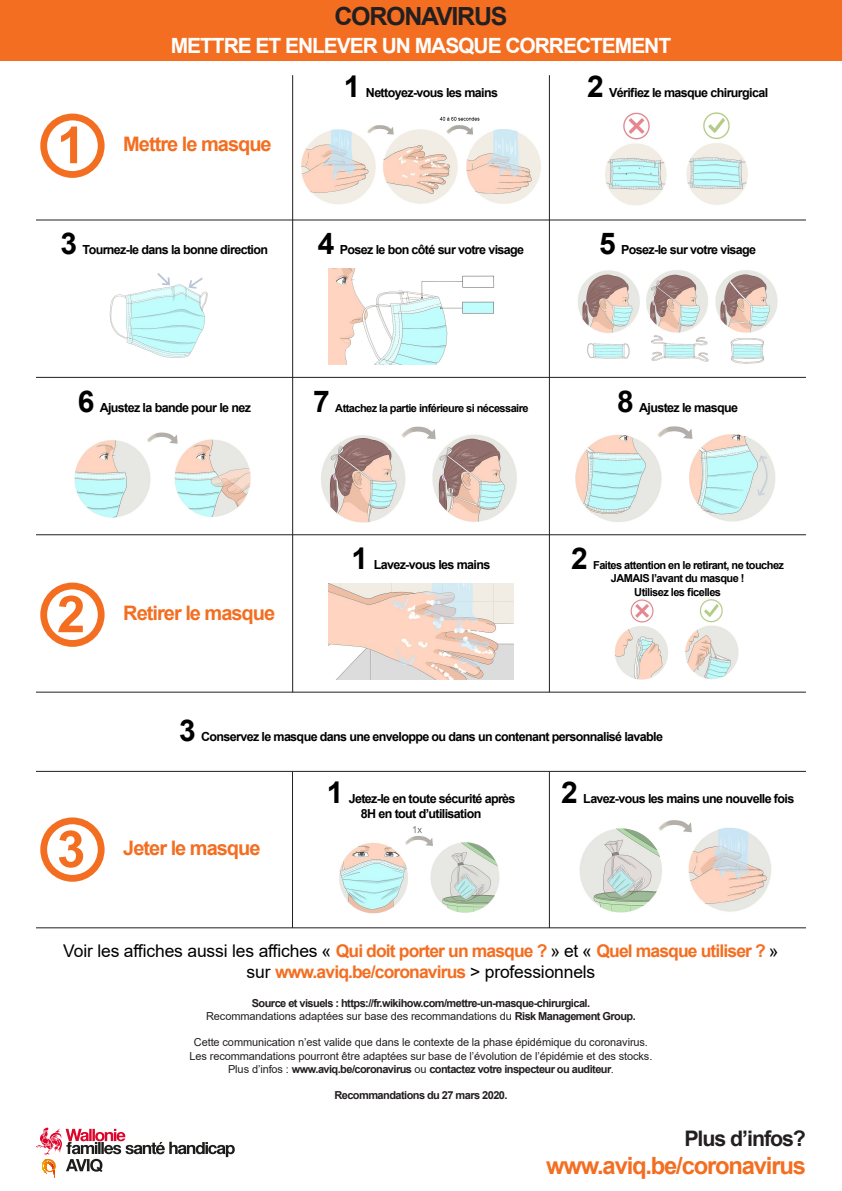
<style>
.page{position:relative;width:842px;height:1191px;background:#fff}
.page>*{position:absolute;margin:0;border:0;box-sizing:border-box;transform-origin:0 0}
.t1{font:700 51px "Arial";color:#f36e21}
.t2{font:700 30px "Arial";color:#000001}
.t3{font:700 25px "Arial";letter-spacing:-.05em;color:#231f20}
.t4{font:700 23.8px "Arial";letter-spacing:-.05em;color:#f36e21}
.t5{font:700 21.4px "Arial";letter-spacing:-.05em;color:#231f20}
.t6{font:700 21px "Arial";letter-spacing:-.05em;color:#fff}
.t7{font:700 20px "Arial";letter-spacing:-.05em;color:#f36e21}
.t8{font:700 17.5px "Arial";letter-spacing:-.05em;color:#f36e21}
.t9{font:700 12.5px/15px "Arial";letter-spacing:-.05em;color:#000001}
.t10{font:11px/13.2px "Arial";letter-spacing:-.01em;color:#231f20;text-align:center}
.t11{font:700 11px/13.2px "Arial";letter-spacing:-.05em;color:#231f20;text-align:center}
.t12{font:700 11px "Arial";letter-spacing:-.05em;color:#000001}
.s1{font-weight:400;color:#000001}
.s2{font-weight:400}
.s3{font-weight:700}
</style>
<div class="page">
<svg style="left:36px;top:1127px;width:199px;height:51px"></svg>
<div style="left:0;top:0;width:842px;height:60px;background:#f36e21"></div>
<div style="left:40px;top:582px;width:65px;height:65px;border:7px solid #f36e21;border-radius:50%"></div>
<div style="left:40px;top:114px;width:65px;height:64px;border:7px solid #f36e21;border-radius:50%"></div>
<div style="left:40px;top:817px;width:65px;height:64px;border:7px solid #f36e21;border-radius:50%"></div>
<img style="left:293px;top:111px;width:256px;height:96px">
<img style="left:328px;top:268px;width:167px;height:97px">
<img style="left:328px;top:583px;width:186px;height:96px">
<img style="left:321px;top:426px;width:196px;height:96px">
<img style="left:605px;top:112px;width:143px;height:94px">
<img style="left:578px;top:270px;width:200px;height:94px">
<img style="left:614px;top:599px;width:125px;height:80px">
<img style="left:575px;top:426px;width:200px;height:96px">
<img style="left:109px;top:273px;width:99px;height:85px">
<img style="left:74px;top:432px;width:177px;height:86px">
<img style="left:339px;top:826px;width:161px;height:88px">
<img style="left:579px;top:820px;width:193px;height:93px">
<hr style="left:292px;top:75px;width:1px;height:617px;background:#231f20">
<hr style="left:549px;top:75px;width:1px;height:617px;background:#231f20">
<hr style="left:549px;top:771px;width:1px;height:157px;background:#231f20">
<hr style="left:292px;top:771px;width:1px;height:157px;background:#231f20">
<hr style="left:36px;top:692px;width:770px;height:1px;background:#231f20">
<hr style="left:36px;top:771px;width:770px;height:1px;background:#231f20">
<hr style="left:36px;top:927px;width:770px;height:1px;background:#231f20">
<hr style="left:36px;top:534px;width:770px;height:1px;background:#231f20">
<hr style="left:36px;top:377px;width:770px;height:1px;background:#231f20">
<hr style="left:36px;top:220px;width:770px;height:1px;background:#231f20">
<p class="t3" style="left:334px;top:-1px;width:175px">CORONAVIRUS</p>
<p class="t6" style="left:171px;top:31px;width:502px">METTRE ET ENLEVER UN MASQUE CORRECTEMENT</p>
<p class="t1" style="left:57px;top:109px;width:30px">1</p>
<p class="t7" style="left:123px;top:130px;width:150px">Mettre le masque</p>
<p class="t2" style="left:61px;top:223px;width:18px">3</p>
<p class="t9" style="left:83px;top:243px;width:187px">Tournez-le dans la bonne direction</p>
<p class="t2" style="left:344px;top:65px;width:18px">1</p>
<p class="t9" style="left:366px;top:85px;width:134px">Nettoyez-vous les mains</p>
<p class="t2" style="left:318px;top:223px;width:18px">4</p>
<p class="t9" style="left:340px;top:243px;width:186px">Posez le bon côté sur votre visage</p>
<p class="t2" style="left:587px;top:65px;width:18px">2</p>
<p class="t9" style="left:609px;top:85px;width:160px">Vérifiez le masque chirurgical</p>
<p class="t2" style="left:599px;top:223px;width:18px">5</p>
<p class="t9" style="left:621px;top:243px;width:137px">Posez-le sur votre visage</p>
<p class="t2" style="left:78px;top:380px;width:18px">6</p>
<p class="t9" style="left:100px;top:400px;width:153px">Ajustez la bande pour le nez</p>
<p class="t2" style="left:313px;top:380px;width:18px">7</p>
<p class="t12" style="left:335px;top:400px;width:195px">Attachez la partie inférieure si nécessaire</p>
<p class="t2" style="left:617px;top:380px;width:18px">8</p>
<p class="t9" style="left:639px;top:400px;width:101px">Ajustez le masque</p>
<p class="t1" style="left:57px;top:578px;width:30px">2</p>
<p class="t7" style="left:123px;top:599px;width:153px">Retirer le masque</p>
<p class="t2" style="left:352px;top:537px;width:18px">1</p>
<p class="t9" style="left:374px;top:557px;width:118px">Lavez-vous les mains</p>
<p class="t2" style="left:571px;top:537px;width:18px">2</p>
<p class="t12" style="left:593px;top:557px;width:192px">Faites attention en le retirant, ne touchez</p>
<p class="t12" style="left:611px;top:571px;width:135px">JAMAIS l’avant du masque !</p>
<p class="t12" style="left:634px;top:584px;width:88px">Utilisez les ficelles</p>
<p class="t2" style="left:179px;top:709px;width:18px">3</p>
<p class="t9" style="left:201px;top:729px;width:463px">Conservez le masque dans une enveloppe ou dans un contenant personnalisé lavable</p>
<p class="t2" style="left:327px;top:771px;width:18px">1</p>
<p class="t2" style="left:561px;top:771px;width:18px">2</p>
<p class="t9" style="left:361px;top:791px;width:156px;text-indent:-12px">Jetez-le en toute sécurité après<br>8H en tout d’utilisation</p>
<p class="t9" style="left:583px;top:791px;width:212px">Lavez-vous les mains une nouvelle fois</p>
<p class="t1" style="left:57px;top:813px;width:30px">3</p>
<p class="t7" style="left:123px;top:833px;width:139px">Jeter le masque</p>
<p class="t8" style="left:63px;top:938px;width:717px"><span class="s1">Voir les affiches aussi les affiches «</span> Qui doit porter un masque ? <span class="s1">» et «</span> Quel masque utiliser ? <span class="s1">»</span></p>
<p class="t8" style="left:247px;top:959px;width:350px"><span class="s1">sur</span> www.aviq.be/coronavirus <span class="s1">&gt; professionnels</span></p>
<p class="t11" style="left:206px;top:996px;width:431px">Source et visuels : https://fr.wikihow.com/mettre-un-masque-chirurgical.<br><span class="s2">Recommandations adaptées sur base des recommandations du</span> Risk Management Group.</p>
<p class="t10" style="left:194px;top:1036px;width:456px">Cette communication n’est valide que dans le contexte de la phase épidémique du coronavirus.</p>
<p class="t10" style="left:189px;top:1049px;width:464px">Les recommandations pourront être adaptées sur base de l’évolution de l’épidémie et des stocks.<br>Plus d’infos : <span class="s3">www.aviq.be/coronavirus</span> ou <span class="s3">contactez votre inspecteur ou auditeur</span>.</p>
<p class="t11" style="left:334px;top:1089px;width:175px">Recommandations du 27 mars 2020.</p>
<p class="t5" style="left:684px;top:1123px;width:123px">Plus d’infos?</p>
<p class="t4" style="left:546px;top:1149px;width:261px">www.aviq.be/coronavirus</p>
</div>
